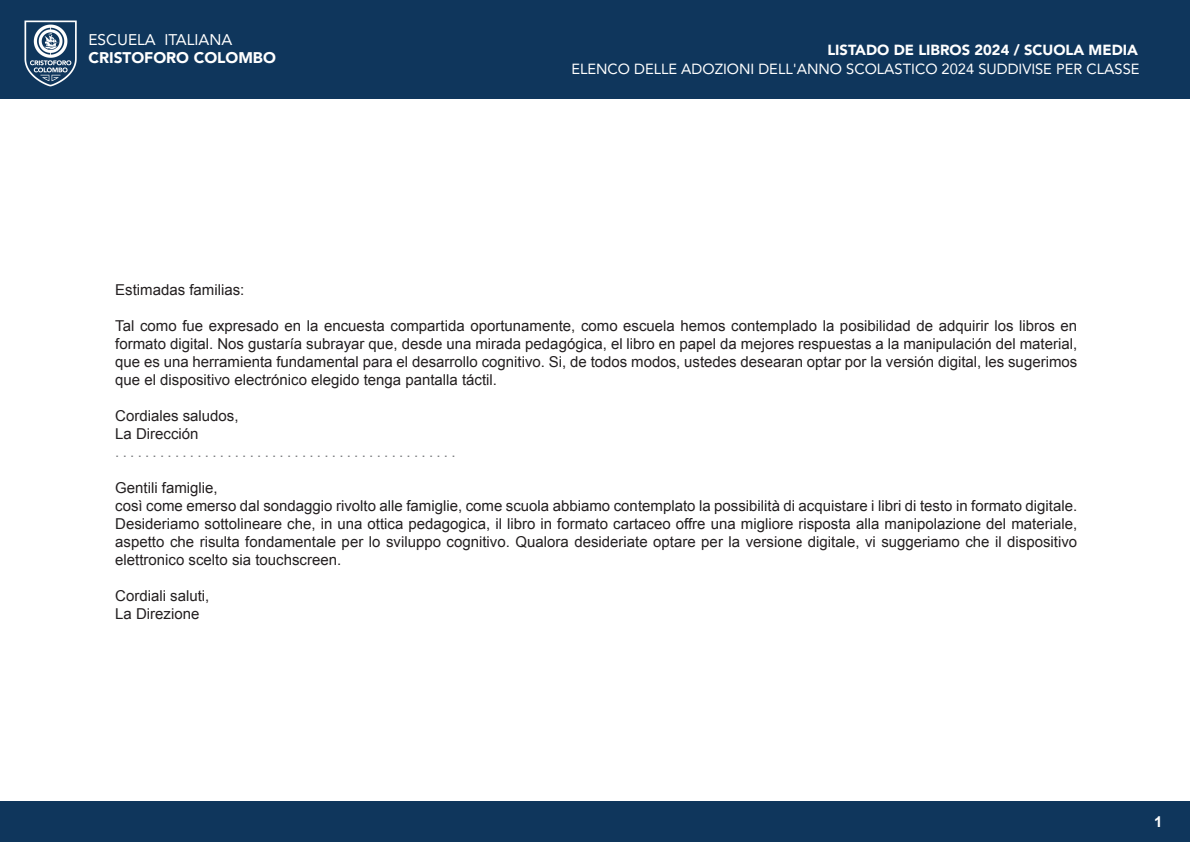
<style>
.page{position:relative;width:1190px;height:842px;background:#fff}
.page>*{position:absolute;margin:0;border:0;box-sizing:border-box;transform-origin:0 0}
.t1{font:900 15.5px "Avenir";color:#fff}
.t2{font:15.5px "Avenir";color:#fff}
.t3{font:15px/18px "Arial";color:#231f20}
.t4{font:15px "Arial";color:#7c7e81}
.t5{font:700 15px "Arial";color:#fff}
.t6{font:14.7px "Avenir";color:#fff}
.t7{font:900 14.7px "Avenir";color:#fff}
</style>
<div class="page">
<div style="left:0;top:0;width:1190px;height:98px;background:#0f365c"></div>
<div style="left:0;top:801px;width:1190px;height:41px;background:#0f365c"></div>
<img style="left:24px;top:20px;width:53px;height:67px">
<p class="t2" style="left:88px;top:27px;width:145px">ESCUELA ITALIANA</p>
<p class="t1" style="left:88px;top:45px;width:189px">CRISTOFORO COLOMBO</p>
<p class="t7" style="left:827px;top:37px;width:312px">LISTADO DE LIBROS 2024 / SCUOLA MEDIA</p>
<p class="t6" style="left:571px;top:57px;width:570px">ELENCO DELLE ADOZIONI DELL'ANNO SCOLASTICO 2024 SUDDIVISE PER CLASSE</p>
<p class="t3" style="left:115px;top:281px;width:131px">Estimadas familias:</p>
<p class="t3" style="left:115px;top:317px;width:964px;text-align:justify">Tal como fue expresado en la encuesta compartida oportunamente, como escuela hemos contemplado la posibilidad de adquirir los libros en formato digital. Nos gustaría subrayar que, desde una mirada pedagógica, el libro en papel da mejores respuestas a la manipulación del material, que es una herramienta fundamental para el desarrollo cognitivo. Si, de todos modos, ustedes desearan optar por la versión digital, les sugerimos que el dispositivo electrónico elegido tenga pantalla táctil.</p>
<p class="t3" style="left:115px;top:407px;width:125px">Cordiales saludos,<br>La Dirección</p>
<p class="t4" style="left:115px;top:442px;width:342px">..............................................</p>
<p class="t3" style="left:115px;top:479px;width:963px">Gentili famiglie,<br>così come emerso dal sondaggio rivolto alle famiglie, come scuola abbiamo contemplato la possibilità di acquistare i libri di testo in formato digitale.<br>Desideriamo sottolineare che, in una ottica pedagogica, il libro in formato cartaceo offre una migliore risposta alla manipolazione del materiale, aspetto che risulta fondamentale per lo sviluppo cognitivo. Qualora desideriate optare per la versione digitale, vi suggeriamo che il dispositivo elettronico scelto sia touchscreen.</p>
<p class="t3" style="left:115px;top:587px;width:96px">Cordiali saluti,<br>La Direzione</p>
<p class="t5" style="left:1154px;top:812px;width:10px">1</p>
</div>
